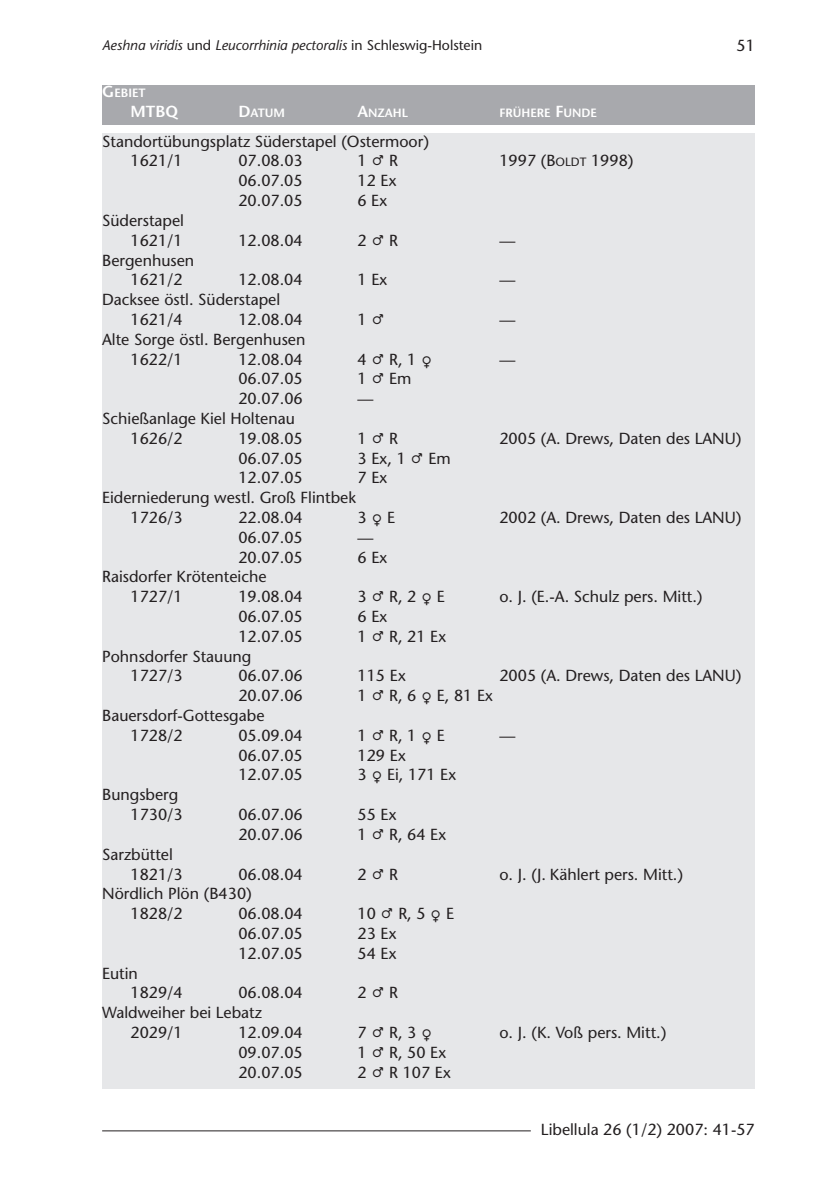
<style>
.page{position:relative;width:840px;height:1191px;background:#fff}
.page>*{position:absolute;margin:0;border:0;box-sizing:border-box;transform-origin:0 0}
.t1{font:16px/19.8px "Stone Sans";color:#231f20}
.t2{font:600 16px "Stone Sans";color:#fff}
.t3{font:italic 14px "Stone Sans";color:#231f20}
.t4{font:600 12px "Stone Sans";color:#fff}
.s1{font-style:normal}
.s2{font-size:16px}
.s3{font-family:"Quirks ICG"}
.s4{font-size:12px}
</style>
<div class="page">
<hr style="left:102px;top:1130px;width:428px;height:1px;background:#231f20">
<div style="left:102px;top:85px;width:652px;height:39px;background:#a8a9ad"></div>
<div style="left:102px;top:134px;width:652px;height:955px;background:#e6e7e9"></div>
<p class="t3" style="left:102px;top:40px;width:381px">Aeshna viridis <span class="s1">und</span> Leucorrhinia pectoralis <span class="s1">in Schleswig-Holstein</span></p>
<p class="t4" style="left:102px;top:88px;width:45px"><span class="s2">G</span>EBIET</p>
<p class="t2" style="left:130px;top:105px;width:49px">MTBQ</p>
<p class="t4" style="left:238px;top:108px;width:48px"><span class="s2">D</span>ATUM</p>
<p class="t4" style="left:357px;top:108px;width:52px"><span class="s2">A</span>NZAHL</p>
<p class="t4" style="left:499px;top:108px;width:99px">FRÜHERE <span class="s2">F</span>UNDE</p>
<p class="t1" style="left:130px;top:133px;width:300px;text-indent:-28px">Standortübungsplatz Süderstapel (Ostermoor)<br>1621/1</p>
<p class="t1" style="left:238px;top:153px;width:66px">07.08.03</p>
<p class="t1" style="left:357px;top:153px;width:42px">1 <span class="s3">P</span> R</p>
<p class="t1" style="left:499px;top:153px;width:135px">1997 (B<span class="s4">OLDT</span> 1998)</p>
<p class="t1" style="left:238px;top:172px;width:66px">06.07.05</p>
<p class="t1" style="left:357px;top:172px;width:41px">12 Ex</p>
<p class="t1" style="left:238px;top:192px;width:66px">20.07.05</p>
<p class="t1" style="left:357px;top:192px;width:32px">6 Ex</p>
<p class="t1" style="left:102px;top:212px;width:83px;text-align:right">Süderstapel<br>1621/1</p>
<p class="t1" style="left:238px;top:232px;width:66px">12.08.04</p>
<p class="t1" style="left:357px;top:232px;width:42px">2 <span class="s3">P</span> R</p>
<p class="t1" style="left:499px;top:232px;width:17px">—</p>
<p class="t1" style="left:736px;top:38px;width:20px">51</p>
<p class="t1" style="left:130px;top:252px;width:65px;text-indent:-28px">Bergenhusen<br>1621/2</p>
<p class="t1" style="left:238px;top:271px;width:66px">12.08.04</p>
<p class="t1" style="left:357px;top:271px;width:32px">1 Ex</p>
<p class="t1" style="left:499px;top:271px;width:17px">—</p>
<p class="t1" style="left:130px;top:291px;width:151px;text-indent:-28px">Dacksee östl. Süderstapel<br>1621/4</p>
<p class="t1" style="left:238px;top:311px;width:66px">12.08.04</p>
<p class="t1" style="left:357px;top:311px;width:29px">1 <span class="s3">P</span></p>
<p class="t1" style="left:499px;top:311px;width:17px">—</p>
<p class="t1" style="left:130px;top:331px;width:176px;text-indent:-28px">Alte Sorge östl. Bergenhusen<br>1622/1</p>
<p class="t1" style="left:238px;top:351px;width:66px">12.08.04</p>
<p class="t1" style="left:357px;top:351px;width:76px">4 <span class="s3">P</span> R, 1 <span class="s3">O</span></p>
<p class="t1" style="left:499px;top:351px;width:17px">—</p>
<p class="t1" style="left:238px;top:370px;width:66px">06.07.05</p>
<p class="t1" style="left:357px;top:370px;width:55px">1 <span class="s3">P</span> Em</p>
<p class="t1" style="left:238px;top:390px;width:66px">20.07.06</p>
<p class="t1" style="left:357px;top:390px;width:17px">—</p>
<p class="t1" style="left:130px;top:410px;width:166px;text-indent:-28px">Schießanlage Kiel Holtenau<br>1626/2</p>
<p class="t1" style="left:238px;top:430px;width:66px">19.08.05</p>
<p class="t1" style="left:357px;top:430px;width:42px">1 <span class="s3">P</span> R</p>
<p class="t1" style="left:499px;top:430px;width:243px">2005 (A. Drews, Daten des LANU)</p>
<p class="t1" style="left:238px;top:450px;width:66px">06.07.05</p>
<p class="t1" style="left:357px;top:450px;width:95px">3 Ex, 1 <span class="s3">P</span> Em</p>
<p class="t1" style="left:238px;top:469px;width:66px">12.07.05</p>
<p class="t1" style="left:357px;top:469px;width:32px">7 Ex</p>
<p class="t1" style="left:130px;top:489px;width:227px;text-indent:-28px">Eiderniederung westl. Groß Flintbek<br>1726/3</p>
<p class="t1" style="left:238px;top:509px;width:66px">22.08.04</p>
<p class="t1" style="left:357px;top:509px;width:39px">3 <span class="s3">O</span> E</p>
<p class="t1" style="left:499px;top:509px;width:243px">2002 (A. Drews, Daten des LANU)</p>
<p class="t1" style="left:238px;top:529px;width:66px">06.07.05</p>
<p class="t1" style="left:357px;top:529px;width:17px">—</p>
<p class="t1" style="left:238px;top:549px;width:66px">20.07.05</p>
<p class="t1" style="left:357px;top:549px;width:32px">6 Ex</p>
<p class="t1" style="left:130px;top:568px;width:137px;text-indent:-28px">Raisdorfer Krötenteiche<br>1727/1</p>
<p class="t1" style="left:238px;top:588px;width:66px">19.08.04</p>
<p class="t1" style="left:357px;top:588px;width:89px">3 <span class="s3">P</span>R, 2 <span class="s3">O</span>E</p>
<p class="t1" style="left:499px;top:588px;width:204px">o. J. (E.-A. Schulz pers. Mitt.)</p>
<p class="t1" style="left:238px;top:608px;width:66px">06.07.05</p>
<p class="t1" style="left:357px;top:608px;width:32px">6 Ex</p>
<p class="t1" style="left:238px;top:628px;width:66px">12.07.05</p>
<p class="t1" style="left:357px;top:628px;width:90px">1 <span class="s3">P</span> R, 21 Ex</p>
<p class="t1" style="left:130px;top:648px;width:122px;text-indent:-28px">Pohnsdorfer Stauung<br>1727/3</p>
<p class="t1" style="left:238px;top:667px;width:66px">06.07.06</p>
<p class="t1" style="left:357px;top:667px;width:50px">115 Ex</p>
<p class="t1" style="left:499px;top:667px;width:243px">2005 (A. Drews, Daten des LANU)</p>
<p class="t1" style="left:238px;top:687px;width:66px">20.07.06</p>
<p class="t1" style="left:357px;top:687px;width:137px">1 <span class="s3">P</span> R, 6 <span class="s3">O</span> E, 81 Ex</p>
<p class="t1" style="left:130px;top:707px;width:135px;text-indent:-28px">Bauersdorf-Gottesgabe<br>1728/2</p>
<p class="t1" style="left:238px;top:727px;width:66px">05.09.04</p>
<p class="t1" style="left:357px;top:727px;width:89px">1 <span class="s3">P</span>R, 1 <span class="s3">O</span>E</p>
<p class="t1" style="left:499px;top:727px;width:17px">—</p>
<p class="t1" style="left:238px;top:747px;width:66px">06.07.05</p>
<p class="t1" style="left:357px;top:747px;width:50px">129 Ex</p>
<p class="t1" style="left:238px;top:766px;width:66px">12.07.05</p>
<p class="t1" style="left:357px;top:766px;width:100px">3 <span class="s3">O</span> Ei, 171 Ex</p>
<p class="t1" style="left:102px;top:786px;width:82px;text-align:right">Bungsberg<br>1730/3</p>
<p class="t1" style="left:238px;top:806px;width:66px">06.07.06</p>
<p class="t1" style="left:357px;top:806px;width:41px">55 Ex</p>
<p class="t1" style="left:238px;top:826px;width:66px">20.07.06</p>
<p class="t1" style="left:357px;top:826px;width:90px">1 <span class="s3">P</span> R, 64 Ex</p>
<p class="t1" style="left:130px;top:846px;width:54px;text-indent:-28px">Sarzbüttel<br>1821/3</p>
<p class="t1" style="left:238px;top:865px;width:66px">06.08.04</p>
<p class="t1" style="left:357px;top:865px;width:42px">2 <span class="s3">P</span> R</p>
<p class="t1" style="left:499px;top:865px;width:185px">o. J. (J. Kählert pers. Mitt.)</p>
<p class="t1" style="left:130px;top:885px;width:123px;text-indent:-28px">Nördlich Plön (B430)<br>1828/2</p>
<p class="t1" style="left:238px;top:905px;width:66px">06.08.04</p>
<p class="t1" style="left:357px;top:905px;width:98px">10 <span class="s3">P</span> R, 5 <span class="s3">O</span> E</p>
<p class="t1" style="left:238px;top:925px;width:66px">06.07.05</p>
<p class="t1" style="left:357px;top:925px;width:41px">23 Ex</p>
<p class="t1" style="left:238px;top:945px;width:66px">12.07.05</p>
<p class="t1" style="left:357px;top:945px;width:41px">54 Ex</p>
<p class="t1" style="left:130px;top:964px;width:54px;text-indent:-28px">Eutin<br>1829/4</p>
<p class="t1" style="left:238px;top:984px;width:66px">06.08.04</p>
<p class="t1" style="left:357px;top:984px;width:42px">2 <span class="s3">P</span> R</p>
<p class="t1" style="left:130px;top:1004px;width:133px;text-indent:-28px">Waldweiher bei Lebatz<br>2029/1</p>
<p class="t1" style="left:238px;top:1024px;width:66px">12.09.04</p>
<p class="t1" style="left:357px;top:1024px;width:76px">7 <span class="s3">P</span> R, 3 <span class="s3">O</span></p>
<p class="t1" style="left:499px;top:1024px;width:168px">o. J. (K. Voß pers. Mitt.)</p>
<p class="t1" style="left:238px;top:1044px;width:66px">09.07.05</p>
<p class="t1" style="left:357px;top:1044px;width:90px">1 <span class="s3">P</span> R, 50 Ex</p>
<p class="t1" style="left:238px;top:1064px;width:66px">20.07.05</p>
<p class="t1" style="left:357px;top:1064px;width:95px">2 <span class="s3">P</span> R 107 Ex</p>
<p class="t1" style="left:540px;top:1121px;width:215px">Libellula 26 (1/2) 2007: 41-57</p>
</div>
